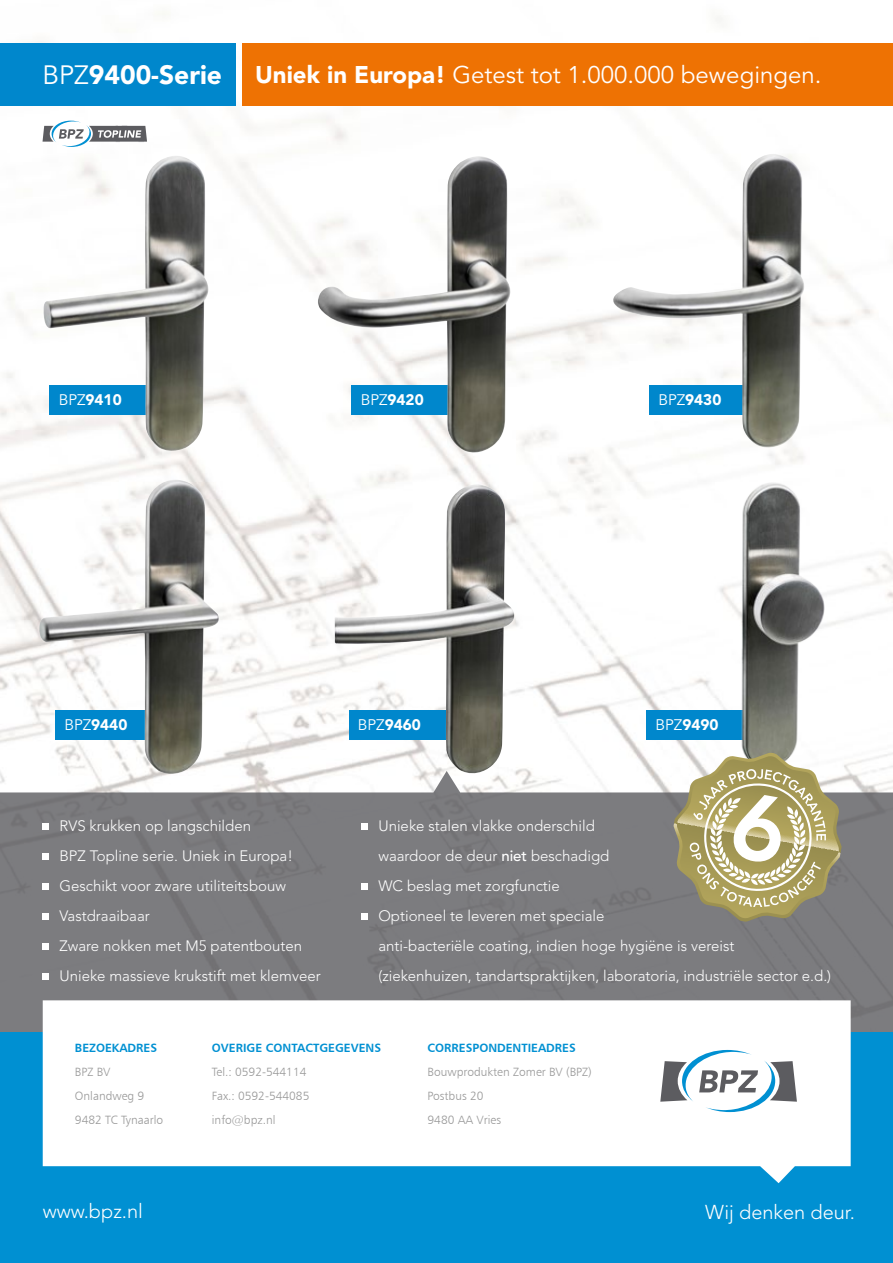
<style>
.page{position:relative;width:893px;height:1263px;background:#fff}
.page>*{position:absolute;margin:0;border:0;box-sizing:border-box;transform-origin:0 0}
.t1{font:900 26.4px "Avenir LT Std";color:#fff}
.t2{font:24px "Avenir LT Std";color:#fff}
.t3{font:300 19.95px "Avenir LT Std";color:#fff}
.t4{font:900 15.3px "Avenir LT Std";color:#fff}
.t5{font:300 15px/30px "Avenir LT Std";color:#fff}
.t6{font:12px/24px "Humanist 777 BT Light B";color:#999}
.t7{font:12px "Humanist 777 BT Bold B";color:#0090d2}
.s1{font-weight:400}
.s2{font-weight:900}
.s3{font-weight:500}
</style>
<div class="page">
<img style="left:0;top:13px;width:893px;height:758px">
<svg style="left:0;top:771px;width:893px;height:261px;background:#828285"></svg>
<div style="left:0;top:43px;width:236px;height:62px;background:#0087cc"></div>
<div style="left:242px;top:43px;width:651px;height:62px;background:#ee7203"></div>
<img style="left:315px;top:156px;width:200px;height:300px">
<img style="left:37px;top:480px;width:182px;height:297px">
<img style="left:42px;top:156px;width:171px;height:299px">
<div style="left:0;top:1032px;width:893px;height:231px;background:#0090d2"></div>
<svg style="left:43px;top:1000px;width:808px;height:183px;fill:#fff"></svg>
<img style="left:334px;top:484px;width:182px;height:295px">
<div style="left:43px;top:823px;width:6px;height:7px;background:#fff"></div>
<div style="left:43px;top:853px;width:6px;height:7px;background:#fff"></div>
<div style="left:43px;top:883px;width:6px;height:7px;background:#fff"></div>
<div style="left:43px;top:913px;width:6px;height:7px;background:#fff"></div>
<svg style="left:43px;top:943px;width:6px;height:6px"></svg>
<svg style="left:43px;top:973px;width:6px;height:6px"></svg>
<div style="left:361px;top:823px;width:7px;height:7px;background:#fff"></div>
<div style="left:361px;top:883px;width:7px;height:7px;background:#fff"></div>
<div style="left:361px;top:913px;width:7px;height:7px;background:#fff"></div>
<img style="left:611px;top:154px;width:197px;height:298px">
<img style="left:596px;top:456px;width:254px;height:339px">
<svg style="left:674px;top:753px;width:168px;height:169px"></svg>
<svg style="left:660px;top:1050px;width:137px;height:62px;background:#c2ccd2"></svg>
<svg style="left:43px;top:121px;width:104px;height:26px"></svg>
<h1 class="t1" style="left:43px;top:59px;width:181px"><span class="s1">BPZ</span>9400-Serie</h1>
<h2 class="t2" style="left:255px;top:61px;width:568px"><span class="s2">Uniek in Europa!</span> Getest tot 1.000.000 bewegingen.</h2>
<p class="t4" style="left:59px;top:391px;width:64px"><span class="s1">BPZ</span>9410</p>
<p class="t4" style="left:361px;top:391px;width:64px"><span class="s1">BPZ</span>9420</p>
<p class="t4" style="left:658px;top:391px;width:64px"><span class="s1">BPZ</span>9430</p>
<p class="t4" style="left:64px;top:716px;width:64px"><span class="s1">BPZ</span>9440</p>
<p class="t5" style="left:60px;top:811px;width:263px">RVS krukken op langschilden<br>BPZ Topline serie. Uniek in Europa!<br>Geschikt voor zware utiliteitsbouw<br>Vastdraaibaar<br>Zware nokken met M5 patentbouten<br>Unieke massieve krukstift met klemveer</p>
<p class="t4" style="left:358px;top:716px;width:64px"><span class="s1">BPZ</span>9460</p>
<p class="t4" style="left:656px;top:716px;width:64px"><span class="s1">BPZ</span>9490</p>
<p class="t5" style="left:378px;top:811px;width:454px">Unieke stalen vlakke onderschild<br>waardoor de deur <span class="s3">niet</span> beschadigd<br>WC beslag met zorgfunctie<br>Optioneel te leveren met speciale<br>anti-bacteriële coating, indien hoge hygiëne is vereist (ziekenhuizen, tandartspraktijken, laboratoria, industriële sector e.d.)</p>
<p class="t7" style="left:75px;top:1040px;width:84px">BEZOEKADRES</p>
<p class="t6" style="left:75px;top:1060px;width:90px">BPZ BV<br>Onlandweg 9<br>9482 TC Tynaarlo</p>
<p class="t7" style="left:212px;top:1040px;width:171px">OVERIGE CONTACTGEGEVENS</p>
<p class="t6" style="left:212px;top:1060px;width:99px">Tel.: 0592-544114<br>Fax.: 0592-544085 info@bpz.nl</p>
<p class="t7" style="left:428px;top:1040px;width:150px">CORRESPONDENTIEADRES</p>
<p class="t6" style="left:428px;top:1060px;width:166px">Bouwprodukten Zomer BV (BPZ)<br>Postbus 20<br>9480 AA Vries</p>
<h3 class="t3" style="left:43px;top:1199px;width:102px">www.bpz.nl</h3>
<h3 class="t3" style="left:705px;top:1200px;width:151px">Wij denken deur.</h3>
</div>
